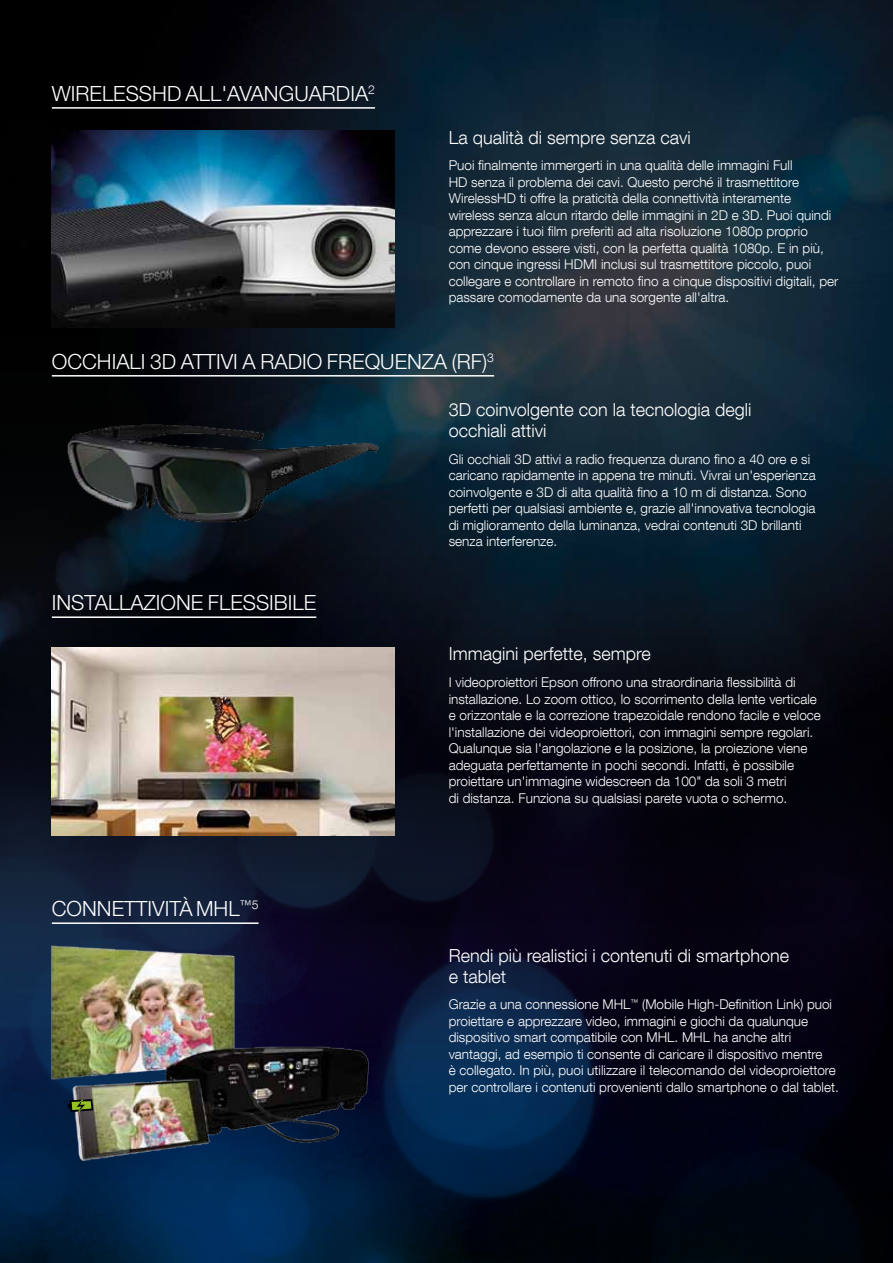
<style>
.page{position:relative;width:893px;height:1263px;background:#fff}
.page>*{position:absolute;margin:0;border:0;box-sizing:border-box;transform-origin:0 0}
.t1{font:300 21px "Helvetica Neue LT Std";color:#fff}
.t2{font:300 18px/21px "Helvetica Neue LT Com";color:#fff}
.t3{font:300 13.5px/16.5px "Helvetica Neue LT Com";color:#fff}
</style>
<div class="page">
<img style="left:0;top:922px;width:893px;height:341px">
<img style="left:0;top:0;width:893px;height:922px">
<img style="left:42px;top:931px;width:338px;height:247px">
<svg style="left:68px;top:1099px;width:25px;height:13px"></svg>
<img style="left:52px;top:648px;width:342px;height:187px">
<hr style="left:52px;top:107px;width:323px;height:2px;background:#fff">
<hr style="left:52px;top:616px;width:264px;height:2px;background:#fff">
<hr style="left:52px;top:922px;width:207px;height:2px;background:#fff">
<hr style="left:52px;top:375px;width:442px;height:2px;background:#fff">
<img style="left:39px;top:403px;width:368px;height:158px">
<img style="left:52px;top:131px;width:342px;height:197px">
<h1 class="t1" style="left:52px;top:81px;width:325px">WIRELESSHD ALL'AVANGUARDIA<sup>2</sup></h1>
<h2 class="t2" style="left:449px;top:126px;width:244px">La qualità di sempre senza cavi</h2>
<p class="t3" style="left:449px;top:157px;width:391px">Puoi finalmente immergerti in una qualità delle immagini Full<br>HD senza il problema dei cavi. Questo perché il trasmettitore WirelessHD ti offre la praticità della connettività interamente wireless senza alcun ritardo delle immagini in 2D e 3D. Puoi quindi apprezzare i tuoi film preferiti ad alta risoluzione 1080p proprio come devono essere visti, con la perfetta qualità 1080p. E in più, con cinque ingressi HDMI inclusi sul trasmettitore piccolo, puoi collegare e controllare in remoto fino a cinque dispositivi digitali, per passare comodamente da una sorgente all'altra.</p>
<h1 class="t1" style="left:52px;top:349px;width:444px">OCCHIALI 3D ATTIVI A RADIO FREQUENZA (RF)<sup>3</sup></h1>
<h2 class="t2" style="left:449px;top:399px;width:304px">3D coinvolgente con la tecnologia degli occhiali attivi</h2>
<p class="t3" style="left:449px;top:451px;width:368px">Gli occhiali 3D attivi a radio frequenza durano fino a 40 ore e si caricano rapidamente in appena tre minuti. Vivrai un'esperienza coinvolgente e 3D di alta qualità fino a 10 m di distanza. Sono perfetti per qualsiasi ambiente e, grazie all'innovativa tecnologia di miglioramento della luminanza, vedrai contenuti 3D brillanti senza interferenze.</p>
<h1 class="t1" style="left:52px;top:590px;width:18px">INSTALLA</h1>
<h1 class="t1" style="left:144px;top:590px;width:25px">ZIONE</h1>
<h1 class="t1" style="left:208px;top:590px;width:12px">FLESSIBILE</h1>
<h1 class="t1" style="left:52px;top:896px;width:208px">CONNETTIVITÀ MHL<sup>™</sup><sup>5</sup></h1>
<h2 class="t2" style="left:449px;top:643px;width:204px">Immagini perfette, sempre</h2>
<p class="t3" style="left:449px;top:674px;width:374px">I videoproiettori Epson offrono una straordinaria flessibilità di installazione. Lo zoom ottico, lo scorrimento della lente verticale e orizzontale e la correzione trapezoidale rendono facile e veloce l'installazione dei videoproiettori, con immagini sempre regolari.<br>Qualunque sia l'angolazione e la posizione, la proiezione viene adeguata perfettamente in pochi secondi. Infatti, è possibile proiettare un'immagine widescreen da 100" da soli 3 metri<br>di distanza. Funziona su qualsiasi parete vuota o schermo.</p>
<h2 class="t2" style="left:449px;top:944px;width:342px">Rendi più realistici i contenuti di smartphone e tablet</h2>
<p class="t3" style="left:449px;top:996px;width:392px">Grazie a una connessione MHL<sup>™</sup> (Mobile High-Definition Link) puoi proiettare e apprezzare video, immagini e giochi da qualunque dispositivo smart compatibile con MHL. MHL ha anche altri vantaggi, ad esempio ti consente di caricare il dispositivo mentre<br>è collegato. In più, puoi utilizzare il telecomando del videoproiettore per controllare i contenuti provenienti dallo smartphone o dal tablet.</p>
</div>
